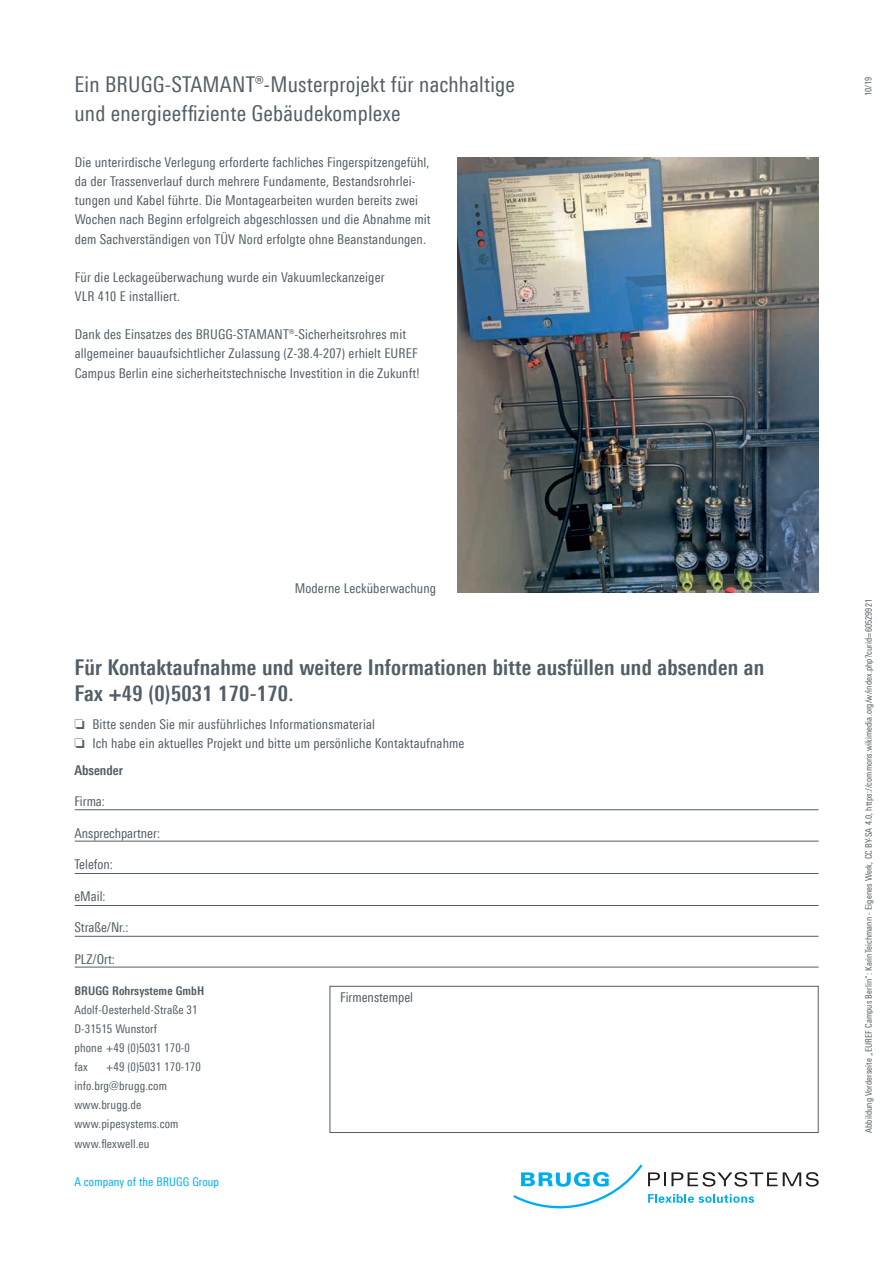
<style>
.page{position:relative;width:893px;height:1263px;background:#fff}
.page>*{position:absolute;margin:0;border:0;box-sizing:border-box;transform-origin:0 0}
.t1{font:700 21.75px/26.1px "Linotype Univers 620 Cn";letter-spacing:.01em;color:#525e65}
.t2{font:21.75px/28.7px "Linotype Univers 420 Cn";letter-spacing:.01em;color:#525e65}
.t3{font:13.5px/19.2px "Linotype Univers 420 Cn";letter-spacing:.01em;color:#525e65}
.t4{font:700 13.5px "Linotype Univers 620 Cn";color:#525e65}
.t5{font:12px/19.2px "Linotype Univers 420 Cn";letter-spacing:.01em;color:#525e65}
.t6{font:12px "Linotype Univers 420 Cn";letter-spacing:.01em;color:#00aeef}
.t7{font:700 12px "Linotype Univers 620 Cn";letter-spacing:.01em;color:#525e65}
.t8{font:9px "Linotype Univers 420 Cn";letter-spacing:.01em;color:#525e65}
</style>
<div class="page">
<svg style="left:513px;top:1164px;width:129px;height:44px"></svg>
<svg style="left:648px;top:1172px;width:171px;height:14px"></svg>
<svg style="left:648px;top:1194px;width:106px;height:9px"></svg>
<hr style="left:75px;top:809px;width:744px;height:1px;background:#525e65">
<hr style="left:75px;top:841px;width:744px;height:1px;background:#525e65">
<hr style="left:75px;top:873px;width:744px;height:1px;background:#525e65">
<hr style="left:75px;top:905px;width:744px;height:1px;background:#525e65">
<hr style="left:75px;top:936px;width:744px;height:1px;background:#525e65">
<hr style="left:75px;top:967px;width:744px;height:1px;background:#525e65">
<div style="left:330px;top:986px;width:489px;height:147px;border:1px solid #525e65"></div>
<img style="left:457px;top:157px;width:362px;height:435px">
<h1 class="t2" style="left:74px;top:70px;width:442px">Ein BRUGG-STAMANT®-Musterprojekt für nachhaltige und energieeffiziente Gebäudekomplexe</h1>
<p class="t3" style="left:75px;top:153px;width:357px">Die unterirdische Verlegung erforderte fachliches Fingerspitzengefühl, da der Trassenverlauf durch mehrere Fundamente, Bestandsrohrlei&shy;tungen und Kabel führte. Die Montagearbeiten wurden bereits zwei Wochen nach Beginn erfolgreich abgeschlossen und die Abnahme mit dem Sachverständigen von TÜV Nord erfolgte ohne Beanstandungen.</p>
<p class="t3" style="left:75px;top:267px;width:311px">Für die Leckageüberwachung wurde ein Vakuumleckanzeiger<br>VLR 410 E installiert.</p>
<p class="t3" style="left:75px;top:325px;width:346px">Dank des Einsatzes des BRUGG-STAMANT®-Sicherheitsrohres mit allgemeiner bauaufsichtlicher Zulassung (Z-38.4-207) erhielt EUREF<br>Campus Berlin eine sicherheitstechnische Investition in die Zukunft!</p>
<p class="t3" style="left:295px;top:578px;width:143px">Moderne Lecküberwachung</p>
<h1 class="t1" style="left:74px;top:654px;width:691px">Für Kontaktaufnahme und weitere Informationen bitte ausfüllen und absenden an<br>Fax +49 (0)5031 170-170.</h1>
<p class="t3" style="left:74px;top:714px;width:392px">❏ Bitte senden Sie mir ausführliches Informationsmaterial<br>❏ Ich habe ein aktuelles Projekt und bitte um persönliche Kontaktaufnahme</p>
<p class="t4" style="left:74px;top:762px;width:50px">Absender</p>
<p class="t3" style="left:74px;top:791px;width:32px">Firma:</p>
<p class="t3" style="left:74px;top:823px;width:87px">Ansprechpartner:</p>
<p class="t3" style="left:74px;top:854px;width:40px">Telefon:</p>
<p class="t3" style="left:74px;top:886px;width:33px">eMail:</p>
<p class="t3" style="left:74px;top:917px;width:56px">Straße/Nr.:</p>
<p class="t3" style="left:74px;top:949px;width:42px">PLZ/Ort:</p>
<p class="t7" style="left:74px;top:983px;width:131px">BRUGG Rohrsysteme GmbH</p>
<p class="t5" style="left:74px;top:1000px;width:125px">Adolf-Oesterheld-Straße 31<br>D-31515 Wunstorf<br>phone +49 (0)5031 170-0 fax</p>
<p class="t5" style="left:74px;top:1057px;width:128px;text-indent:32px">+49 (0)5031 170-170 info.brg@brugg.com www.brugg.de www.pipesystems.com www.flexwell.eu</p>
<p class="t6" style="left:74px;top:1175px;width:146px">A company of the BRUGG Group</p>
<p class="t3" style="left:340px;top:988px;width:74px">Firmenstempel</p>
<p class="t8" style="left:863px;top:96px;width:21px;rotate:-90deg">10/19</p>
<p class="t8" style="left:863px;top:1133px;width:535px;rotate:-90deg">Abbildung Vorderseite „EUREF Campus Berlin“: KarinTeichmann - Eigenes Werk, CC BY-SA 4.0, https://commons.wikimedia.org/w/index.php?curid=60529921</p>
</div>
